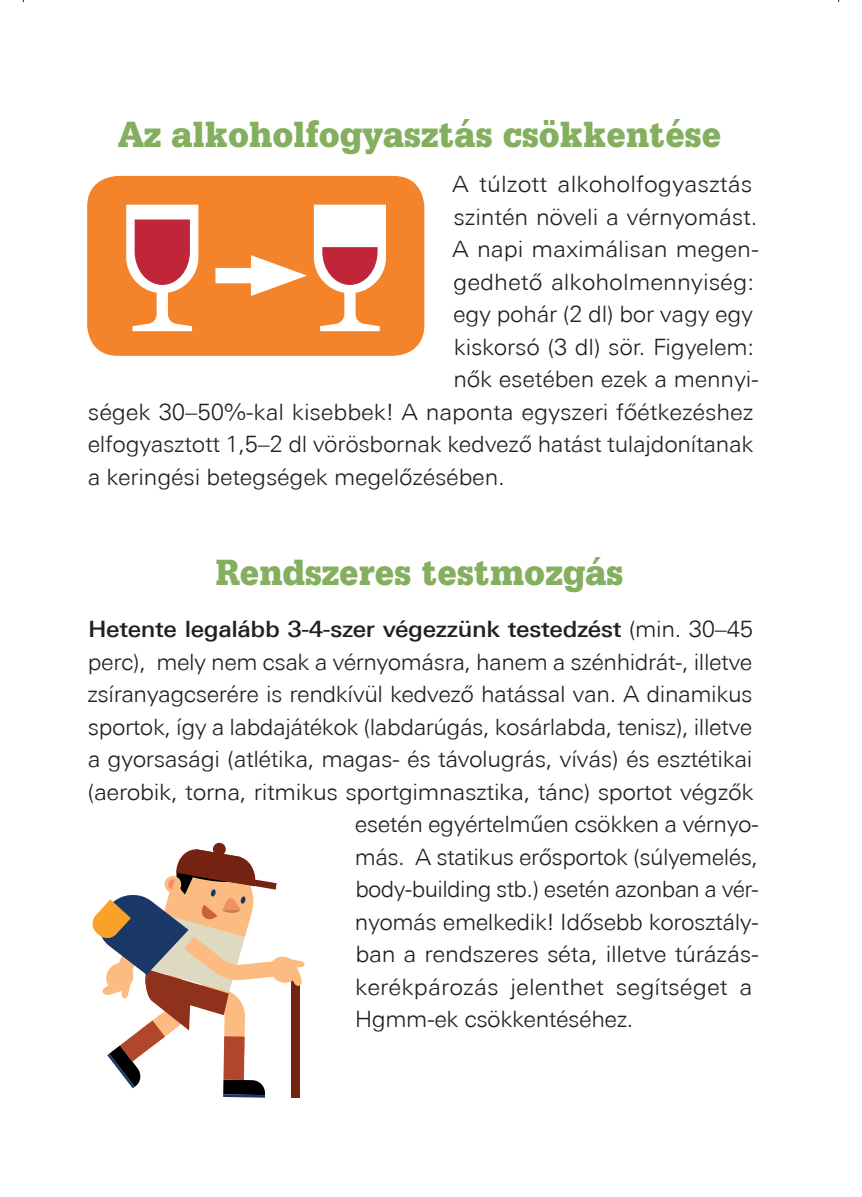
<style>
.page{position:relative;width:862px;height:1197px;background:#fff}
.page>*{position:absolute;margin:0;border:0;box-sizing:border-box;transform-origin:0 0}
.t1{font:900 38.5px "Serifa";color:#83af5e;scale:.91 1}
.t2{font:300 22.5px "Univers Next Pro";letter-spacing:-.015em;color:#231f20;scale:1.05 1}
.t3{font:300 22.5px "Univers Next Pro";letter-spacing:-.015em;color:#231f20;scale:1.07 1}
.t4{font:300 22.5px "Univers Next Pro";letter-spacing:-.015em;color:#231f20;scale:1.06 1}
.t5{font:500 22.5px "Univers Next Pro";letter-spacing:-.015em;color:#231f20;scale:1.06 1}
.t6{font:300 22.5px "Univers Next Pro";letter-spacing:-.015em;color:#231f20}
.t7{font:300 22.5px "Univers Next Pro";letter-spacing:-.015em;color:#231f20;scale:1.04 1}
.t8{font:300 22.5px "Univers Next Pro";letter-spacing:.005em;color:#231f20;scale:1.07 1}
.s1{font-weight:300}
</style>
<div class="page">
<hr style="left:223px;top:1094px;width:42px;height:3px;background:#193767">
<div style="left:291px;top:979px;width:8px;height:118px;background:#742312"></div>
<svg style="left:92px;top:849px;width:213px;height:246px"></svg>
<div style="left:213px;top:843px;width:13px;height:13px;background:#742312;border-radius:50%"></div>
<div style="left:87px;top:176px;width:337px;height:180px;background:#f5832a;border-radius:31px"></div>
<svg style="left:126px;top:205px;width:72px;height:126px"></svg>
<svg style="left:314px;top:205px;width:72px;height:126px"></svg>
<div style="left:215px;top:268px;width:59px;height:15px;background:#fff"></div>
<svg style="left:251px;top:255px;width:56px;height:41px"></svg>
<h1 class="t1" style="left:118px;top:122px;width:664px">Az alkoholfogyasztás csökkentése</h1>
<p class="t8" style="left:452px;top:175px;width:282px">A túlzott alkoholfogyasztás</p>
<p class="t4" style="left:453px;top:208px;width:288px">szintén növeli a vérnyomást.</p>
<p class="t3" style="left:452px;top:240px;width:288px">A napi maximálisan megen-</p>
<p class="t3" style="left:453px;top:273px;width:283px">gedhető alkoholmennyiség:</p>
<p class="t2" style="left:453px;top:305px;width:287px">egy pohár (2 dl) bor vagy egy</p>
<p class="t2" style="left:454px;top:338px;width:287px">kiskorsó (3 dl) sör. Figyelem:</p>
<p class="t2" style="left:453px;top:370px;width:292px">nők esetében ezek a mennyi-</p>
<p class="t3" style="left:88px;top:403px;width:623px">ségek 30–50%-kal kisebbek! A naponta egyszeri főétkezéshez</p>
<p class="t2" style="left:88px;top:435px;width:636px">elfogyasztott 1,5–2 dl vörösbornak kedvező hatást tulajdonítanak</p>
<p class="t2" style="left:88px;top:468px;width:399px">a keringési betegségek megelőzésében.</p>
<h1 class="t1" style="left:216px;top:559px;width:449px">Rendszeres testmozgás</h1>
<p class="t5" style="left:88px;top:620px;width:629px">Hetente legalább 3-4-szer végezzünk testedzést <span class="s1">(min. 30–45</span></p>
<p class="t2" style="left:88px;top:653px;width:634px">perc), mely nem csak a vérnyomásra, hanem a szénhidrát-, illetve</p>
<p class="t2" style="left:87px;top:685px;width:635px">zsíranyagcserére is rendkívül kedvező hatással van. A dinamikus</p>
<p class="t2" style="left:88px;top:718px;width:634px">sportok, így a labdajátékok (labdarúgás, kosárlabda, tenisz), illetve</p>
<p class="t4" style="left:88px;top:750px;width:629px">a gyorsasági (atlétika, magas- és távolugrás, vívás) és esztéti kai</p>
<p class="t3" style="left:87px;top:783px;width:624px">(aerobik, torna, ritmikus sportgimnasztika, tánc) sportot végzők</p>
<p class="t2" style="left:355px;top:815px;width:386px">esetén egyértelműen csökken a vérnyo-</p>
<p class="t7" style="left:355px;top:848px;width:389px">más. A statikus erősportok (súlyemelés,</p>
<p class="t6" style="left:355px;top:880px;width:405px">body-building stb.) esetén azonban a vér-</p>
<p class="t2" style="left:355px;top:913px;width:386px">nyomás emelkedik! Idősebb korosztály-</p>
<p class="t3" style="left:355px;top:945px;width:379px">ban a rendszeres séta, illetve túrázás-</p>
<p class="t3" style="left:355px;top:978px;width:373px">kerékpározás jelenthet segítséget a</p>
<p class="t2" style="left:355px;top:1010px;width:267px">Hgmm-ek csökkentéséhez.</p>
</div>
